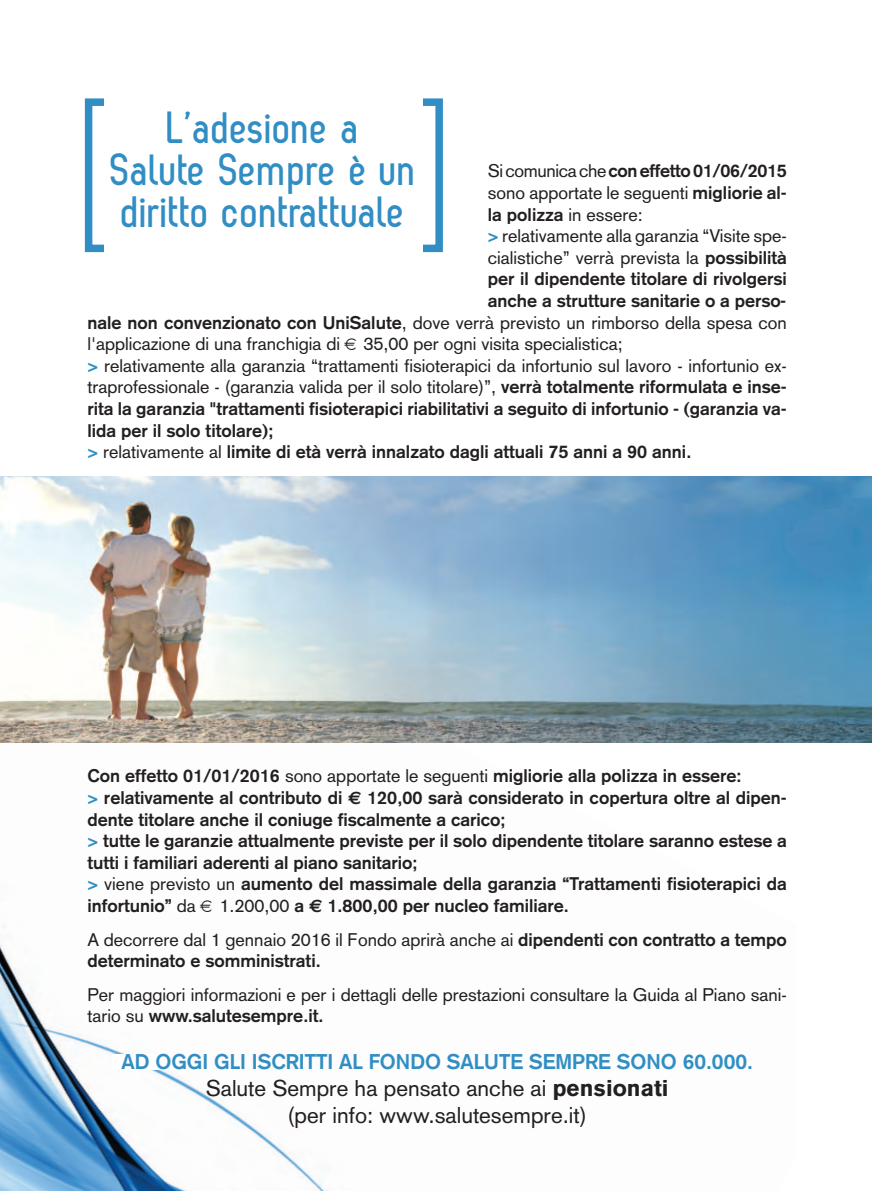
<style>
.page{position:relative;width:872px;height:1191px;background:#fff}
.page>*{position:absolute;margin:0;border:0;box-sizing:border-box;transform-origin:0 0}
.t1{font:700 45px/42px "Zag";color:#318ec4;text-align:center}
.t2{font:22.5px/27px "Akzidenz Grotesk";color:#231f20;text-align:center}
.t3{font:700 21px "Akzidenz Grotesk";color:#318ec4}
.t4{font:700 18px/21.6px "Akzidenz Grotesk";color:#231f20}
.t5{font:18px/21.6px "Akzidenz Grotesk";color:#231f20}
.t6{font:700 18px "Akzidenz Grotesk";letter-spacing:-.02em;color:#231f20}
.s1{font-weight:400}
.s2{font-weight:700}
.s3{font-weight:900;color:#318ec4}
.s4{font-family:"Euro Sans"}
.s5{font-weight:900}
</style>
<div class="page">
<img style="left:0;top:742px;width:795px;height:448px">
<div style="left:112px;top:1054px;width:60px;height:15px;background:#fff"></div>
<img style="left:0;top:476px;width:872px;height:266px">
<div style="left:85px;top:98px;width:358px;height:154px;border:8px solid #318ec4"></div>
<div style="left:105px;top:94px;width:318px;height:167px;background:#fff"></div>
<svg style="left:200px;top:900px;width:12px;height:12px"></svg>
<h1 class="t1" style="left:111px;top:110px;width:308px">L’adesione a<br>Salute Sempre è un diritto contrattuale</h1>
<p class="t6" style="left:488px;top:164px;width:300px"><span class="s1">Si comunica che</span> con effetto 01/06/2015</p>
<p class="t5" style="left:488px;top:184px;width:300px">sono apportate le seguenti <span class="s2">migliorie al-</span></p>
<p class="t4" style="left:488px;top:205px;width:156px">la polizza <span class="s1">in essere:</span></p>
<p class="t5" style="left:488px;top:227px;width:300px"><span class="s3">&gt;</span> relativamente alla garanzia “Visite spe-</p>
<p class="t5" style="left:488px;top:248px;width:300px">cialistiche” verrà prevista la <span class="s2">possibilità</span></p>
<p class="t4" style="left:488px;top:270px;width:300px">per il dipendente titolare di rivolgersi</p>
<p class="t4" style="left:488px;top:291px;width:300px">anche a strutture sanitarie o a perso-</p>
<p class="t5" style="left:87px;top:313px;width:701px"><span class="s2">nale non convenzionato con UniSalute</span>, dove verrà previsto un rimborso della spesa con</p>
<p class="t5" style="left:87px;top:335px;width:254px">l'applicazione di una franchigia di</p>
<p class="t4" style="left:87px;top:334px;width:701px;text-indent:276px"><span class="s1">35,00 per ogni visita specialistica;<br></span><span class="s3">&gt;</span> <span class="s1">relativamente alla garanzia “trattamenti fisioterapici da infortunio sul lavoro - infortunio ex&shy;traprofessionale - (garanzia valida per il solo titolare)”,</span> verrà totalmente riformulata e inse&shy;rita la garanzia "trattamenti fisioterapici riabilitativi a seguito di infortunio - (garanzia va&shy;lida per il solo titolare);<br><span class="s3">&gt;</span> <span class="s1">relativamente al</span> limite di età verrà innalzato dagli attuali 75 anni a 90 anni.</p>
<p class="t4" style="left:87px;top:766px;width:701px">Con effetto 01/01/2016 <span class="s1">sono apportate le seguenti</span> migliorie alla polizza in essere:<br><span class="s3">&gt;</span> relativamente al contributo di <span class="s4">€</span> 120,00 sarà considerato in copertura oltre al dipen&shy;dente titolare anche il coniuge fiscalmente a carico;<br><span class="s3">&gt;</span> tutte le garanzie attualmente previste per il solo dipendente titolare saranno estese a tutti i familiari aderenti al piano sanitario;<br><span class="s3">&gt;</span> <span class="s1">viene previsto un</span> aumento del massimale della garanzia “Trattamenti fisioterapici da infortunio” <span class="s1">da</span></p>
<p class="t4" style="left:87px;top:890px;width:701px;line-height:33.6px;text-indent:132px"><span class="s1">1.200,00</span> a <span class="s4">€</span> 1.800,00 per nucleo familiare.<br><span class="s1">A decorrere dal 1 gennaio 2016 il Fondo aprirà anche ai</span> dipendenti con contratto a tempo</p>
<p class="t4" style="left:87px;top:951px;width:235px">determinato e somministrati.</p>
<p class="t5" style="left:87px;top:985px;width:701px">Per maggiori informazioni e per i dettagli delle prestazioni consultare la Guida al Piano sani&shy;tario su <span class="s2">www.salutesempre.it.</span></p>
<p class="t3" style="left:121px;top:1054px;width:633px">AD OGGI GLI ISCRITTI AL FONDO SALUTE SEMPRE SONO 60.000.</p>
<p class="t2" style="left:206px;top:1076px;width:464px">Salute Sempre ha pensato anche ai <span class="s5">pensionati </span>(per info: www.salutesempre.it)</p>
</div>
